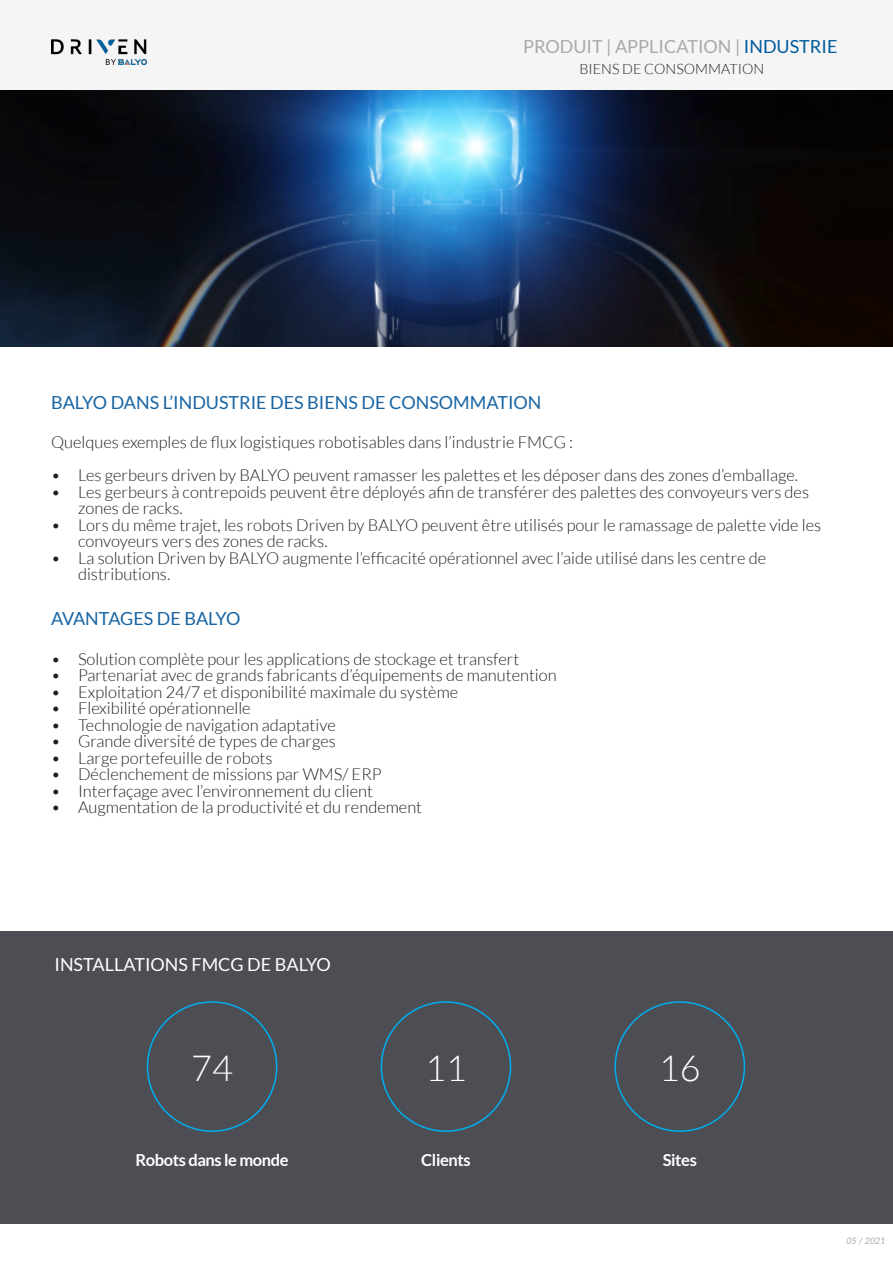
<style>
.page{position:relative;width:893px;height:1263px;background:#fff}
.page>*{position:absolute;margin:0;border:0;box-sizing:border-box;transform-origin:0 0}
.TXT_-_gros_titre{font:300 36px "Lato";color:#fff}
.TXT_-_puce_bleu{font:18px "Lato";color:#1864a2}
.t1{font:18px "Lato";color:#aca8a9}
.TXT_-_titre_bleu{font:18px "Lato";color:#fff}
.TXT-courant_light{font:300 16.5px/16.5px "Lato";color:#231f20}
.TXT-courant_light-2{font:700 16.5px "Lato";letter-spacing:-.025em;color:#fff}
.t2{font:300 14.25px "Lato";color:#231f20}
.t3{font:italic 9px "Lato";color:#aca8a9}
.s1{color:#a8a9ad}
.s2{color:#005b9c}
</style>
<div class="page">
<div style="left:0;top:0;width:893px;height:90px;background:#f5f5f5"></div>
<img style="left:51px;top:39px;width:96px;height:25px">
<hr style="left:0;top:0;width:1px;height:90px;background:#ebebec">
<img style="left:0;top:90px;width:893px;height:256px">
<div style="left:0;top:931px;width:893px;height:293px;background:#4c4e54"></div>
<p class="t1" style="left:523px;top:36px;width:316px"><span class="s1">PRODUIT</span> | APPLICATION | <span class="s2">INDUSTRIE</span></p>
<p class="t2" style="left:579px;top:61px;width:186px">BIENS DE CONSOMMATION</p>
<p class="TXT_-_puce_bleu" style="left:51px;top:392px;width:492px">BALYO DANS L’INDUSTRIE DES BIENS DE CONSOMMATION</p>
<p class="TXT-courant_light" style="left:51px;top:434px;width:524px">Quelques exemples de flux logistiques robotisables dans l’industrie FMCG :</p>
<p class="TXT-courant_light" style="left:51px;top:467px;width:749px">• Les gerbeurs driven by BALYO peuvent ramasser les palettes et les déposer dans des zones d’emballage.</p>
<p class="TXT-courant_light" style="left:78px;top:484px;width:733px;text-indent:-27px">• Les gerbeurs à contrepoids peuvent être déployés afin de transférer des palettes des convoyeurs vers des zones de racks.</p>
<p class="TXT-courant_light" style="left:78px;top:517px;width:745px;text-indent:-27px">• Lors du même trajet, les robots Driven by BALYO peuvent être utilisés pour le ramassage de palette vide les convoyeurs vers des zones de racks.</p>
<p class="TXT-courant_light" style="left:78px;top:550px;width:690px;text-indent:-27px">• La solution Driven by BALYO augmente l’efficacité opérationnel avec l’aide utilisé dans les centre de distributions.</p>
<p class="TXT_-_puce_bleu" style="left:51px;top:609px;width:191px">AVANTAGES DE BALYO</p>
<p class="TXT-courant_light" style="left:51px;top:651px;width:470px">• Solution complète pour les applications de stockage et transfert</p>
<p class="TXT-courant_light" style="left:51px;top:667px;width:507px">• Partenariat avec de grands fabricants d’équipements de manutention</p>
<p class="TXT-courant_light" style="left:51px;top:684px;width:409px">• Exploitation 24/7 et disponibilité maximale du système</p>
<p class="TXT-courant_light" style="left:51px;top:700px;width:201px">• Flexibilité opérationnelle</p>
<p class="TXT-courant_light" style="left:51px;top:717px;width:286px">• Technologie de navigation adaptative</p>
<p class="TXT-courant_light" style="left:51px;top:733px;width:286px">• Grande diversité de types de charges</p>
<p class="TXT-courant_light" style="left:51px;top:750px;width:223px">• Large portefeuille de robots</p>
<p class="TXT-courant_light" style="left:51px;top:766px;width:332px">• Déclenchement de missions par WMS/ ERP</p>
<p class="TXT-courant_light" style="left:51px;top:783px;width:323px">• Interfaçage avec l’environnement du client</p>
<p class="TXT-courant_light" style="left:51px;top:799px;width:373px">• Augmentation de la productivité et du rendement</p>
<p class="TXT_-_titre_bleu" style="left:54px;top:954px;width:278px">INSTALLATIONS FMCG DE BALYO</p>
<p class="TXT_-_gros_titre" style="left:191px;top:1049px;width:43px">74</p>
<p class="TXT_-_gros_titre" style="left:425px;top:1049px;width:43px">11</p>
<p class="TXT_-_gros_titre" style="left:659px;top:1049px;width:43px">16</p>
<p class="TXT-courant_light-2" style="left:136px;top:1150px;width:155px">Robots dans le monde</p>
<p class="TXT-courant_light-2" style="left:421px;top:1150px;width:51px">Clients</p>
<p class="TXT-courant_light-2" style="left:663px;top:1150px;width:36px">Sites</p>
<p class="t3" style="left:846px;top:1234px;width:41px">05 / 2021</p>
</div>
